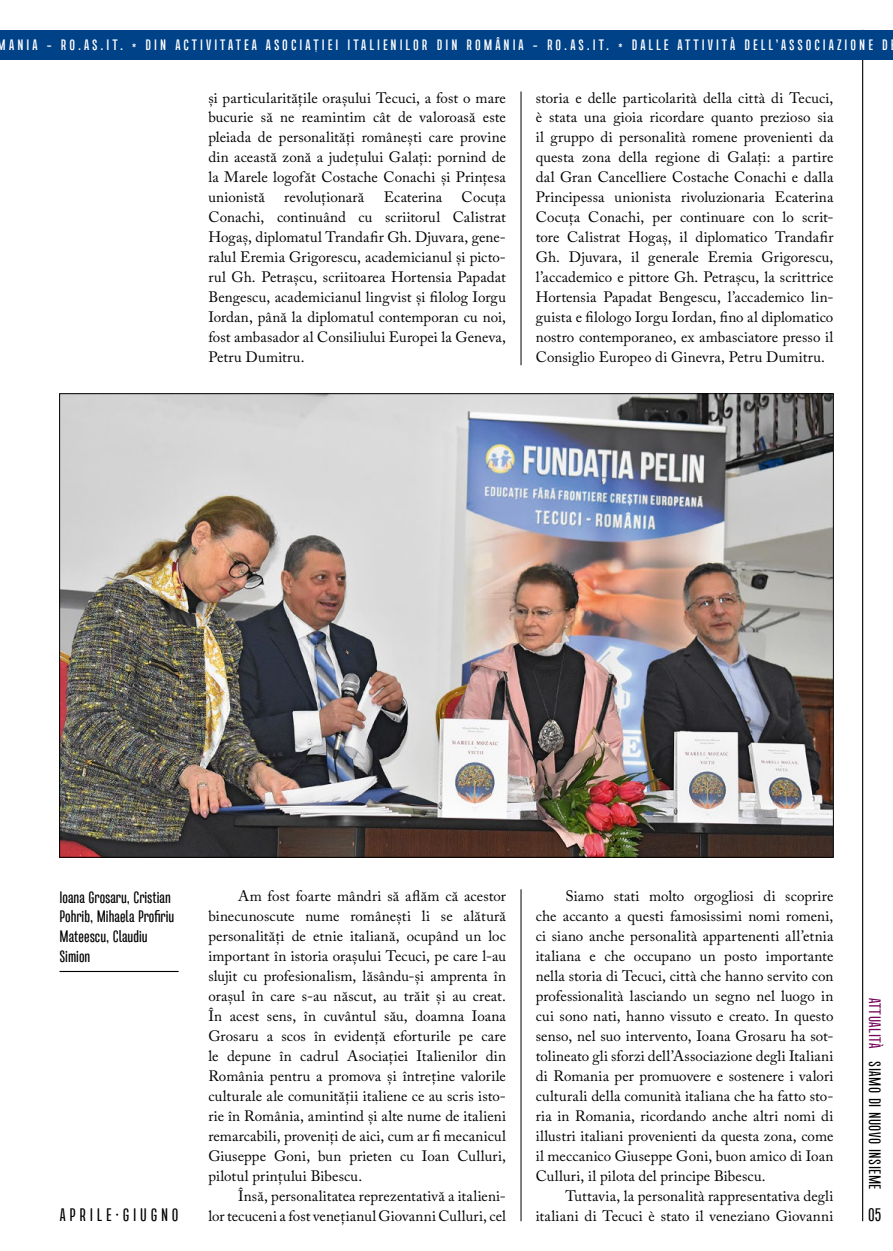
<style>
.page{position:relative;width:893px;height:1251px;background:#fff}
.page>*{position:absolute;margin:0;border:0;box-sizing:border-box;transform-origin:0 0}
.t1{font:18px "Naratif Condensed";letter-spacing:.21em;color:#000}
.t2{font:16.5px/20px "Naratif Condensed";color:#000}
.t3{font:16.5px "Naratif Condensed";letter-spacing:.03em;color:#750559}
.t4{font:15px/20px "Adobe Caslon Pro";letter-spacing:.005em;color:#000;text-align:justify}
.t5{font:700 15px "Naratif Condensed";letter-spacing:.2em;color:#fff}
</style>
<div class="page">
<hr style="left:862px;top:30px;width:1px;height:1190px;background:#000">
<hr style="left:521px;top:91px;width:1px;height:274px;background:#000">
<hr style="left:521px;top:889px;width:1px;height:331px;background:#000">
<div style="left:0;top:30px;width:893px;height:30px;background:#004288"></div>
<img style="left:62px;top:395px;width:769px;height:460px">
<hr style="left:60px;top:970px;width:119px;height:1px;background:#000">
<p class="t5" style="left:-2px;top:37px;width:20px">MANIA</p>
<p class="t5" style="left:47px;top:37px;width:78px">– RO.AS.IT.</p>
<p class="t5" style="left:146px;top:37px;width:8px">DIN</p>
<p class="t5" style="left:175px;top:37px;width:153px">ACTIVITATEA ASO CIA ȚIEI</p>
<p class="t5" style="left:347px;top:37px;width:23px">ITALIENILOR</p>
<p class="t5" style="left:437px;top:37px;width:75px">DIN ROMÂNIA</p>
<p class="t5" style="left:533px;top:37px;width:78px">– RO.AS.IT.</p>
<p class="t5" style="left:632px;top:37px;width:9px">DALLE</p>
<p class="t5" style="left:678px;top:37px;width:175px">ATTIVITÀ DELL ’ASSO CIA ZIONE</p>
<p class="t5" style="left:882px;top:37px;width:7px">D</p>
<p class="t4" style="left:208px;top:87px;width:299px">și particularitățile orașului Tecuci, a fost o mare bucurie să ne reamintim cât de valoroasă este pleiada de personalități românești care provine din această zonă a județului Galați: pornind de la Marele logofăt Costache Conachi și Prințesa unionistă</p>
<p class="t4" style="left:208px;top:187px;width:299px;text-indent:253px">Cocuța Conachi, continuând cu scriitorul Calistrat Hogaș, diplomatul Trandafir Gh. Djuvara, gene&shy;ralul Eremia Grigorescu, academicianul și picto&shy;rul Gh. Petrașcu, scriitoarea Hortensia Papadat Bengescu, academicianul lingvist și filolog Iorgu Iordan, până la diplomatul contemporan cu noi, fost ambasador al Consiliului Europei la Geneva, Petru Dumitru.</p>
<p class="t4" style="left:284px;top:187px;width:82px">revoluționară</p>
<p class="t4" style="left:384px;top:187px;width:60px">Ecaterina</p>
<p class="t4" style="left:536px;top:87px;width:299px">storia e delle particolarità della città di Tecuci, è stata una gioia ricordare quanto prezioso sia il gruppo di personalità romene provenienti da questa zona della regione di Galați: a partire dal Gran Cancelliere Costache Conachi e dalla Principessa unionista rivoluzionaria Ecaterina Cocuța Conachi, per continuare con lo scrit&shy;tore Calistrat Hogaș, il diplomatico Trandafir Gh. Djuvara, il generale Eremia Grigorescu, l’accademico e pittore Gh. Petrașcu, la scrittrice Hortensia Papadat Bengescu, l’accademico lin&shy;guista e filologo Iorgu Iordan, fino al diplomatico nostro contemporaneo, ex ambasciatore presso il Consiglio Europeo di Ginevra, Petru Dumitru.</p>
<p class="t2" style="left:60px;top:886px;width:116px">Ioana Grosaru, Cristian<br>Pohrib, Mihaela Profiriu<br>Mateescu, Claudiu<br>Simion</p>
<p class="t1" style="left:60px;top:1204px;width:120px">APRILE•GIUGNO</p>
<p class="t4" style="left:208px;top:885px;width:299px;text-indent:30px">Am fost foarte mândri să aflăm că acestor binecunoscute nume românești li se alătură personalități de etnie italiană, ocupând un loc important în istoria orașului Tecuci, pe care l-au slujit cu profesionalism, lăsându-și amprenta în orașul în care s-au născut, au trăit și au creat.<br>În acest sens, în cuvântul său, doamna Ioana Grosaru a scos în evidență eforturile pe care le depune în cadrul Asociației Italienilor din România pentru a promova și întreține valorile culturale ale comunității italiene ce au scris isto&shy;rie în România, amintind și alte nume de italieni remarcabili, proveniți de aici, cum ar fi mecanicul Giuseppe Goni, bun prieten cu Ioan Culluri, pilotul prințului Bibescu.</p>
<p class="t4" style="left:208px;top:1185px;width:299px;text-align:right">Însă, personalitatea reprezentativă a italieni-<br>lor tecuceni a fost venețianul Giovanni Culluri, cel</p>
<p class="t4" style="left:536px;top:885px;width:299px;text-indent:30px">Siamo stati molto orgogliosi di scoprire che accanto a questi famosissimi nomi romeni, ci siano anche personalità appartenenti all’etnia italiana e che occupano un posto importante nella storia di Tecuci, città che hanno servito con professionalità lasciando un segno nel luogo in cui sono nati, hanno vissuto e creato. In questo senso, nel suo intervento, Ioana Grosaru ha sot&shy;tolineato gli sforzi dell’Associazione degli Italiani di Romania per promuovere e sostenere i valori culturali della comunità italiana che ha fatto sto&shy;ria in Romania, ricordando anche altri nomi di illustri italiani provenienti da questa zona, come il meccanico Giuseppe Goni, buon amico di Ioan Culluri, il pilota del principe Bibescu.</p>
<p class="t4" style="left:536px;top:1185px;width:299px;text-align:right">Tuttavia, la personalità rappresentativa degli italiani di Tecuci è stato il veneziano Giovanni</p>
<p class="t3" style="left:884px;top:997px;width:53px;rotate:90deg">ATTUALITÀ</p>
<p class="t2" style="left:885px;top:1061px;width:128px;rotate:90deg">Siamo di nuovo insieme</p>
<p class="t1" style="left:868px;top:1204px;width:15px">05</p>
</div>
